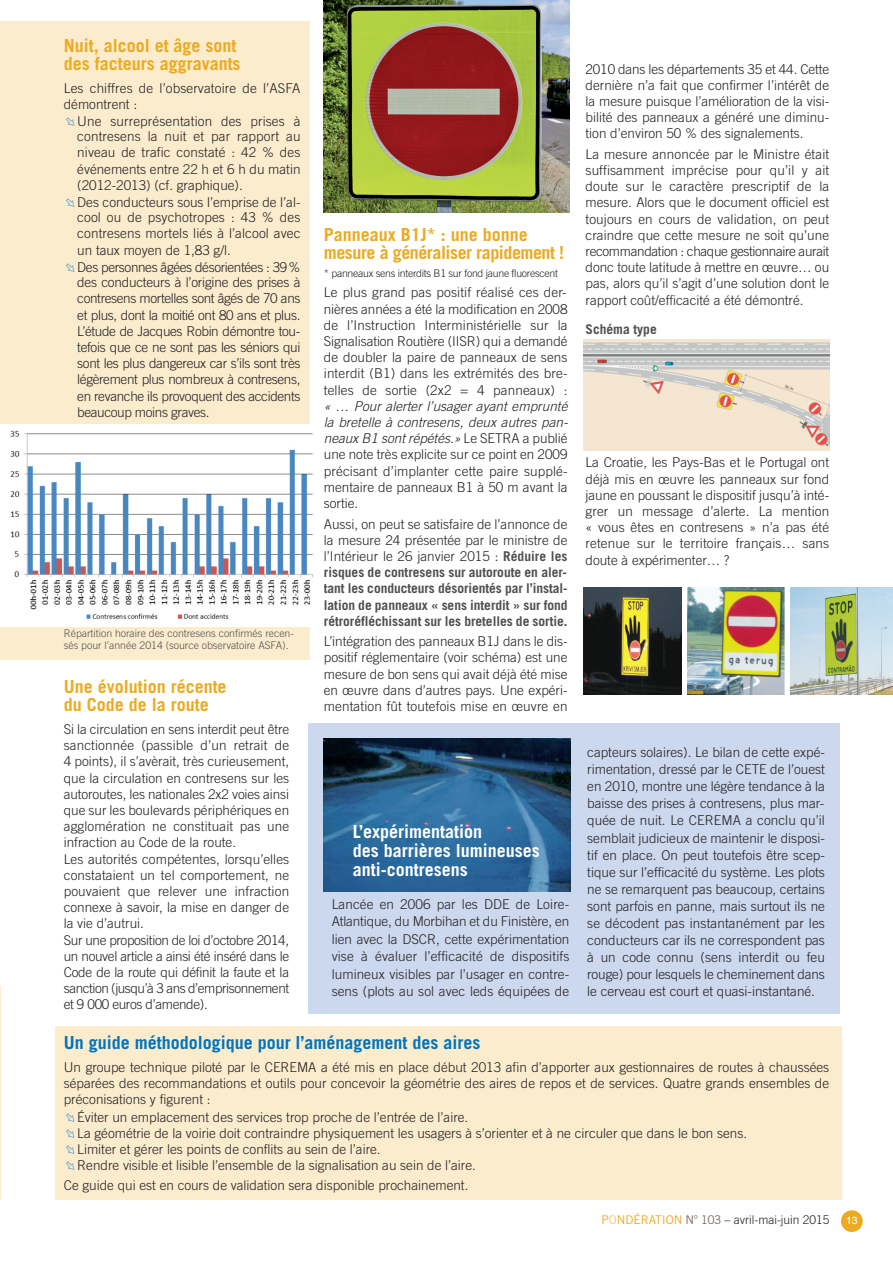
<style>
.page{position:relative;width:893px;height:1263px;background:#fff}
.page>*{position:absolute;margin:0;border:0;box-sizing:border-box;transform-origin:0 0}
.t1{font:700 18px/18px "Trade Gothic";color:#ebab21}
.t2{font:700 18px/19.4px "Trade Gothic";color:#fff}
.t3{font:700 18px/18px "Trade Gothic";letter-spacing:-.025em;color:#ebab21}
.t4{font:700 18px "Trade Gothic";color:#0174bb}
.t5{font:300 13.5px/16.2px "Trade Gothic";color:#231f20;text-align:justify}
.t6{font:700 13.5px/16.2px "Trade Gothic";letter-spacing:-.005em;color:#4e4f50;text-align:justify}
.t7{font:300 13.5px "Trade Gothic";letter-spacing:-.025em;color:#231f20}
.t8{font:300 12px "Trade Gothic";color:#231f20}
.t9{font:300 10.5px/12.6px "Trade Gothic";color:#4e4f50}
.t10{font:300 10.5px "Trade Gothic";letter-spacing:-.025em;color:#231f20}
.t11{font:10.5px "Helvetica";color:#fff}
.s1{font-family:"Zeal";font-weight:400;color:rgb(1 116 187/.6)}
.s2{font-style:italic}
.s3{font-weight:300;color:#231f20}
.s4{font-weight:400;color:#ebab21}
.s5{font-weight:400;color:#f3c97b}
.s6{font-weight:400;color:#786a63}
</style>
<div class="page">
<div style="left:841px;top:1210px;width:22px;height:22px;background:#ebab21;border-radius:50%"></div>
<div style="left:0;top:21px;width:309px;height:638px;background:#fbecce"></div>
<hr style="left:0;top:986px;width:1px;height:213px;background:#fbecce">
<div style="left:55px;top:1026px;width:787px;height:173px;background:#fbecce"></div>
<div style="left:308px;top:723px;width:532px;height:290px;background:#ccd8ee"></div>
<img style="left:324px;top:738px;width:246px;height:153px">
<hr style="left:0;top:985px;width:1px;height:160px;background:#fff">
<img style="left:1px;top:424px;width:312px;height:203px">
<img style="left:324px;top:0;width:245px;height:213px">
<img style="left:584px;top:340px;width:245px;height:110px">
<img style="left:584px;top:588px;width:98px;height:106px">
<img style="left:687px;top:588px;width:98px;height:106px">
<img style="left:791px;top:588px;width:102px;height:106px">
<h1 class="t1" style="left:64px;top:38px;width:178px">Nuit, alcool et âge sont des facteurs aggravants</h1>
<p class="t5" style="left:64px;top:81px;width:238px;line-height:16.8px;text-align:left">Les chiffres de l’observatoire de l’ASFA démontrent :<br><span class="s1">d</span>Une surreprésentation des prises à</p>
<p class="t5" style="left:77px;top:129px;width:225px">contresens la nuit et par rapport au</p>
<p class="t5" style="left:77px;top:146px;width:225px">niveau de trafic constaté : 42 % des</p>
<p class="t5" style="left:77px;top:162px;width:225px">événements entre 22 h et 6 h du matin</p>
<p class="t5" style="left:77px;top:178px;width:167px">(2012-2013) (cf. graphique).</p>
<p class="t5" style="left:64px;top:195px;width:238px"><span class="s1">d</span>Des conducteurs sous l’emprise de l’al-</p>
<p class="t5" style="left:77px;top:210px;width:225px">cool ou de psychotropes : 43 % des</p>
<p class="t5" style="left:77px;top:227px;width:225px">contresens mortels liés à l’alcool avec</p>
<p class="t5" style="left:77px;top:243px;width:155px">un taux moyen de 1,83 g/l.</p>
<p class="t7" style="left:64px;top:262px;width:238px"><span class="s1">d</span>Des personnes âgées désorientées : 39%</p>
<p class="t5" style="left:77px;top:275px;width:225px">des conducteurs à l’origine des prises à contresens mortelles sont âgés de 70 ans et plus, dont la moitié ont 80 ans et plus.<br>L’étude de Jacques Robin démontre tou&shy;tefois que ce ne sont pas les séniors qui sont les plus dangereux car s’ils sont très légèrement plus nombreux à contresens, en revanche ils provoquent des accidents beaucoup moins graves.</p>
<p class="t9" style="left:64px;top:627px;width:232px">Répartition horaire des contresens confirmés recen&shy;sés pour l’année 2014 (source observatoire ASFA).</p>
<h1 class="t1" style="left:64px;top:680px;width:164px">Une évolution récente du Code de la route</h1>
<p class="t5" style="left:64px;top:722px;width:227px;text-align:left">Si la circulation en sens interdit peut être sanctionnée (passible d’un retrait de 4 points), il s’avèrait, très curieusement, que la circulation en contresens sur les autoroutes, les nationales 2x2 voies ainsi que sur les boulevards périphériques en agglomération ne constituait pas une infraction au Code de la route.<br>Les autorités compétentes, lorsqu’elles constataient un tel comportement, ne pouvaient que relever une infraction connexe à savoir, la mise en danger de la vie d’autrui.<br>Sur une proposition de loi d’octobre 2014, un nouvel article a ainsi été inséré dans le Code de la route qui définit la faute et la sanction (jusqu’à 3 ans d’emprisonnement et 9 000 euros d’amende).</p>
<h1 class="t3" style="left:324px;top:227px;width:242px">Panneaux B1J* : une bonne mesure à généraliser rapidement !</h1>
<p class="t10" style="left:324px;top:269px;width:236px">* panneaux sens interdits B1 sur fond jaune fluorescent</p>
<p class="t5" style="left:324px;top:286px;width:245px">Le plus grand pas positif réalisé ces der&shy;nières années a été la modification en 2008 de l’Instruction Interministérielle sur la Signalisation Routière (IISR) qui a demandé de doubler la paire de panneaux de sens interdit (B1) dans les extrémités des bre&shy;telles de sortie (2x2 = 4 panneaux) :</p>
<p class="t5" style="left:324px;top:399px;width:245px"><span class="s2">« … Pour alerter l’usager ayant emprunté la bretelle à contresens, deux autres pan&shy;neaux B1 sont répétés.»</span> Le SETRA a publié une note très explicite sur ce point en 2009 précisant d’implanter cette paire supplé&shy;mentaire de panneaux B1 à 50 m avant la sortie.</p>
<p class="t6" style="left:324px;top:517px;width:245px"><span class="s3">Aussi, on peut se satisfaire de l’annonce de la mesure 24 présentée par le ministre de l’Intérieur le 26 janvier 2015 :</span> Réduire les risques de contresens sur autoroute en aler&shy;tant les conducteurs désorientés par l’instal&shy;lation de panneaux « sens interdit » sur fond rétroréfléchissant sur les bretelles de sortie.</p>
<p class="t5" style="left:324px;top:634px;width:245px">L’intégration des panneaux B1J dans le dis&shy;positif réglementaire (voir schéma) est une mesure de bon sens qui avait déjà été mise en œuvre dans d’autres pays. Une expéri&shy;mentation fût toutefois mise en œuvre en</p>
<h1 class="t2" style="left:353px;top:823px;width:188px">L’expérimentation<br>des barrières lumineuses anti-contresens</h1>
<p class="t5" style="left:332px;top:896px;width:239px;line-height:17.5px">Lancée en 2006 par les DDE de Loire-Atlantique, du Morbihan et du Finistère, en lien avec la DSCR, cette expérimentation vise à évaluer l’efficacité de dispositifs lumineux visibles par l’usager en contre&shy;sens (plots au sol avec leds équipées de</p>
<p class="t5" style="left:585px;top:62px;width:245px">2010 dans les départements 35 et 44. Cette dernière n’a fait que confirmer l’intérêt de la mesure puisque l’amélioration de la visi&shy;bilité des panneaux a généré une diminu&shy;tion d’environ 50 % des signalements.</p>
<p class="t5" style="left:585px;top:147px;width:245px">La mesure annoncée par le Ministre était suffisamment imprécise pour qu’il y ait doute sur le caractère prescriptif de la mesure. Alors que le document officiel est toujours en cours de validation, on peut craindre que cette mesure ne soit qu’une recommandation : chaque gestionnaire aurait donc toute latitude à mettre en œuvre… ou pas, alors qu’il s’agit d’une solution dont le rapport coût/efficacité a été démontré.</p>
<p class="t6" style="left:585px;top:322px;width:73px">Schéma type</p>
<p class="t5" style="left:585px;top:456px;width:245px">La Croatie, les Pays-Bas et le Portugal ont déjà mis en œuvre les panneaux sur fond jaune en poussant le dispositif jusqu’à inté&shy;grer un message d’alerte. La mention « vous êtes en contresens » n’a pas été retenue sur le territoire français… sans doute à expérimenter… ?</p>
<p class="t5" style="left:587px;top:745px;width:239px;line-height:17.1px">capteurs solaires). Le bilan de cette expé&shy;rimentation, dressé par le CETE de l’ouest en 2010, montre une légère tendance à la baisse des prises à contresens, plus mar&shy;quée de nuit. Le CEREMA a conclu qu’il semblait judicieux de maintenir le disposi&shy;tif en place. On peut toutefois être scep&shy;tique sur l’efficacité du système. Les plots ne se remarquent pas beaucoup, certains sont parfois en panne, mais surtout ils ne se décodent pas instantanément par les conducteurs car ils ne correspondent pas à un code connu (sens interdit ou feu rouge) pour lesquels le cheminement dans le cerveau est court et quasi-instantané.</p>
<h1 class="t4" style="left:64px;top:1036px;width:418px">Un guide méthodologique pour l’aménagement des aires</h1>
<p class="t5" style="left:64px;top:1060px;width:767px;text-align:left">Un groupe technique piloté par le CEREMA a été mis en place début 2013 afin d’apporter aux gestionnaires de routes à chaussées séparées des recommandations et outils pour concevoir la géométrie des aires de repos et de services. Quatre grands ensembles de préconisations y figurent :<br><span class="s1">d</span>Éviter un emplacement des services trop proche de l’entrée de l’aire.<br><span class="s1">d</span>La géométrie de la voirie doit contraindre physiquement les usagers à s’orienter et à ne circuler que dans le bon sens.<br><span class="s1">d</span>Limiter et gérer les points de conflits au sein de l’aire.<br><span class="s1">d</span>Rendre visible et lisible l’ensemble de la signalisation au sein de l’aire.</p>
<p class="t5" style="left:64px;top:1178px;width:406px">Ce guide qui est en cours de validation sera disponible prochainement.</p>
<p class="t8" style="left:601px;top:1215px;width:230px"><span class="s4">P</span><span class="s5">O</span><span class="s4">NDÉRATION</span> <span class="s6">N° 103</span> – avril-mai-juin 2015</p>
<p class="t11" style="left:846px;top:1214px;width:13px">13</p>
</div>
